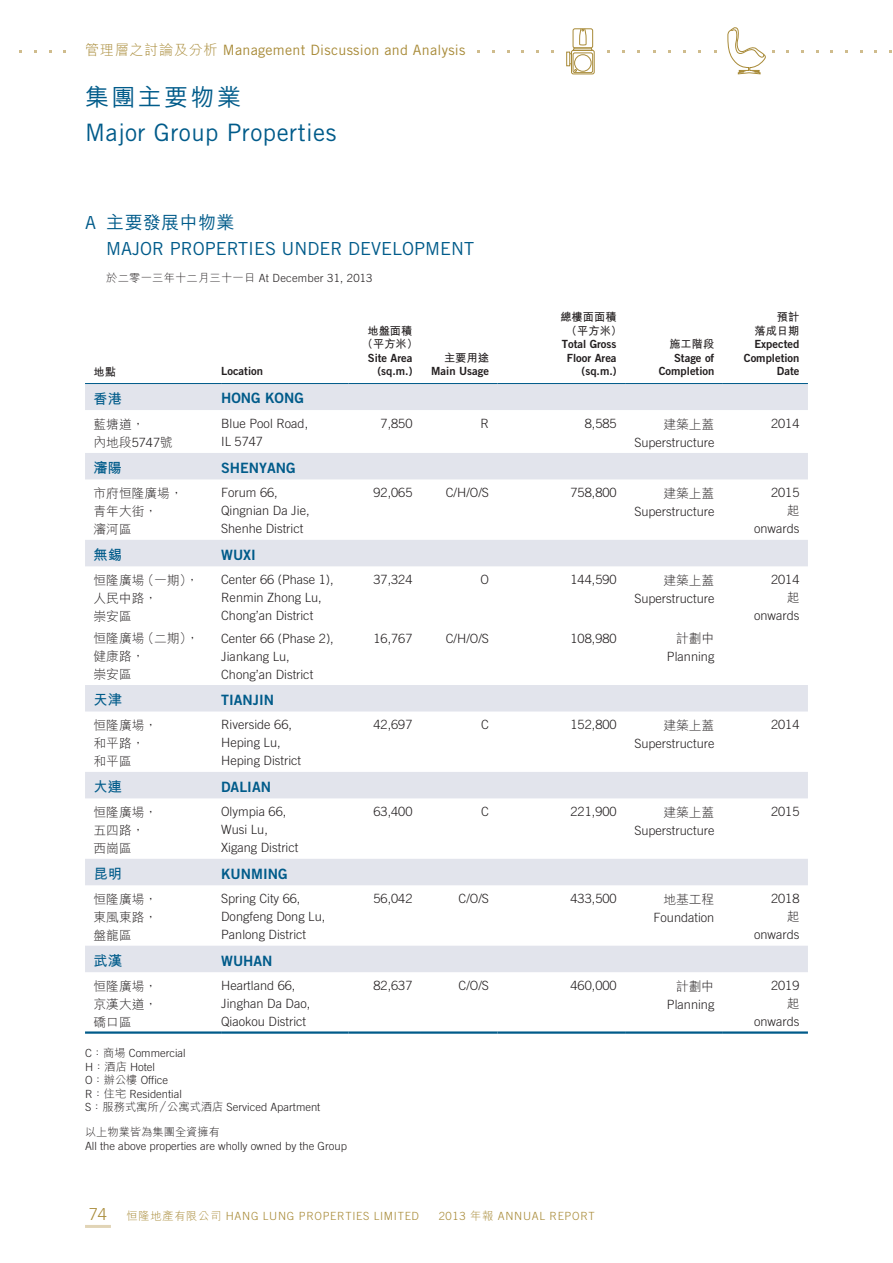
<style>
.page{position:relative;width:893px;height:1263px;background:#fff}
.page>*{position:absolute;margin:0;border:0;box-sizing:border-box;transform-origin:0 0}
.t1{font:24px "Trade Gothic LT Std";letter-spacing:.02em;color:#005b8a}
.t2{font:500 24px "M Hei HK";letter-spacing:.1em;color:#005b8a}
.t3{font:18px "Trade Gothic LT Std";color:#005b8a}
.t4{font:500 18px "M Hei HK";letter-spacing:.02em;color:#005b8a}
.t5{font:14.25px "Trade Gothic LT Std Bd 2";color:#005b8a}
.t6{font:14.25px "Trade Gothic LT Std";letter-spacing:.02em;color:#a88a37}
.t7{font:700 14.25px "M Hei HK";color:#005b8a}
.t8{font:300 12.75px/18px "Trade Gothic LT Std";color:#231f20}
.t9{font:300 12.75px/18px "M Hei HK";color:#231f20}
.t10{font:300 11.25px/13.5px "Trade Gothic LT Std";color:#231f20}
.t11{font:11.25px/13.5px "Trade Gothic LT Std Bd 2";color:#231f20;text-align:right}
.t12{font:300 11.25px "Trade Gothic LT Std";letter-spacing:.06em;color:#a88a37}
.t13{font:700 11.25px/13.5px "M Hei HK";color:#231f20;text-align:center}
.t14{font:300 11.25px "Trade Gothic LT Std";letter-spacing:.02em;color:#231f20}
.t15{font:300 11.25px "M Hei HK";color:#231f20}
.s1{font-family:"M Hei HK";font-weight:300}
.s2{font-family:"Trade Gothic LT Std";font-weight:400}
.s3{font-family:"M Hei HK"}
.s4{font-family:"Trade Gothic LT Std"}
.s5{font-size:16.5px}
</style>
<div class="page">
<div style="left:571px;top:50px;width:23px;height:24px;border:1px solid #a88a37;border-radius:2px"></div>
<div style="left:573px;top:53px;width:20px;height:20px;border:1px solid #a88a37;border-radius:2px"></div>
<svg style="left:569px;top:28px;width:24px;height:44px"></svg>
<div style="left:566px;top:52px;width:4px;height:14px;border:1px solid #a88a37"></div>
<svg style="left:727px;top:27px;width:48px;height:48px"></svg>
<hr style="left:85px;top:1225px;width:26px;height:3px;background:#e1d4b6">
<svg style="left:85px;top:384px;width:723px;height:588px"></svg>
<hr style="left:85px;top:383px;width:136px;height:1px;background:#005b8a">
<hr style="left:221px;top:383px;width:128px;height:1px;background:#005b8a">
<hr style="left:349px;top:383px;width:72px;height:1px;background:#005b8a">
<hr style="left:421px;top:383px;width:76px;height:1px;background:#005b8a">
<hr style="left:497px;top:383px;width:128px;height:1px;background:#005b8a">
<hr style="left:625px;top:383px;width:98px;height:1px;background:#005b8a">
<hr style="left:723px;top:383px;width:85px;height:1px;background:#005b8a">
<hr style="left:85px;top:1031px;width:136px;height:3px;background:#005b8a">
<hr style="left:221px;top:1031px;width:128px;height:3px;background:#005b8a">
<hr style="left:349px;top:1031px;width:72px;height:3px;background:#005b8a">
<hr style="left:421px;top:1031px;width:76px;height:3px;background:#005b8a">
<hr style="left:497px;top:1031px;width:128px;height:3px;background:#005b8a">
<hr style="left:625px;top:1031px;width:98px;height:3px;background:#005b8a">
<hr style="left:723px;top:1031px;width:85px;height:3px;background:#005b8a">
<p class="t6" style="left:85px;top:42px;width:382px"><span class="s1">管理層之討論及分析</span> Management Discussion and Analysis</p>
<h1 class="t2" style="left:85px;top:80px;width:157px">集團主要物業</h1>
<h1 class="t1" style="left:85px;top:118px;width:253px">Major Group Properties</h1>
<h2 class="t4" style="left:85px;top:209px;width:151px"><span class="s2">A</span> 主要發展中物業</h2>
<h2 class="t3" style="left:106px;top:238px;width:110px">Major Properties</h2>
<h2 class="t3" style="left:282px;top:238px;width:38px">Under</h2>
<h2 class="t3" style="left:348px;top:238px;width:79px">Developme</h2>
<h2 class="t3" style="left:451px;top:238px;width:20px">nt</h2>
<p class="t14" style="left:106px;top:272px;width:268px"><span class="s3">於二零一三年十二月三十一日</span> At December 31, 2013</p>
<p class="t13" style="left:94px;top:364px;width:24px">地點</p>
<p class="t11" style="left:221px;top:364px;width:43px">Location</p>
<p class="t13" style="left:362px;top:323px;width:58px">地盤面積（平方米）</p>
<p class="t11" style="left:368px;top:351px;width:46px">Site Area (sq.m.)</p>
<p class="t13" style="left:444px;top:350px;width:46px">主要用途</p>
<p class="t11" style="left:431px;top:364px;width:59px">Main Usage</p>
<p class="t13" style="left:560px;top:309px;width:63px">總樓面面積（平方米）</p>
<p class="t11" style="left:562px;top:337px;width:56px">Total Gross<br>Floor Area (sq.m.)</p>
<p class="t13" style="left:669px;top:336px;width:46px">施工階段</p>
<p class="t11" style="left:659px;top:351px;width:57px">Stage of<br>Completion</p>
<p class="t7" style="left:94px;top:388px;width:30px">香港</p>
<p class="t5" style="left:221px;top:389px;width:83px">HONG KONG</p>
<p class="t9" style="left:94px;top:415px;width:81px">藍塘道，<br>內地段<span class="s4">5747</span>號</p>
<p class="t8" style="left:221px;top:414px;width:89px">Blue Pool Road,<br>IL 5747</p>
<p class="t8" style="left:381px;top:414px;width:33px">7,850</p>
<p class="t8" style="left:480px;top:414px;width:10px">R</p>
<p class="t8" style="left:585px;top:414px;width:33px">8,585</p>
<p class="t9" style="left:663px;top:415px;width:52px">建築上蓋</p>
<p class="t8" style="left:634px;top:433px;width:82px">Superstructure</p>
<p class="t7" style="left:94px;top:458px;width:30px">瀋陽</p>
<p class="t5" style="left:221px;top:459px;width:75px">SHENYANG</p>
<p class="t9" style="left:94px;top:484px;width:91px">市府恒隆廣場，青年大街，<br>瀋河區</p>
<p class="t8" style="left:221px;top:484px;width:90px">Forum 66,<br>Qingnian Da Jie,<br>Shenhe District</p>
<p class="t8" style="left:373px;top:484px;width:40px">92,065</p>
<p class="t8" style="left:446px;top:484px;width:45px">C/H/O/S</p>
<p class="t8" style="left:570px;top:484px;width:48px">758,800</p>
<p class="t9" style="left:663px;top:484px;width:52px">建築上蓋</p>
<p class="t8" style="left:634px;top:502px;width:82px">Superstructure</p>
<p class="t7" style="left:94px;top:545px;width:30px">無錫</p>
<p class="t5" style="left:221px;top:546px;width:34px">WUXI</p>
<p class="t9" style="left:94px;top:571px;width:107px">恒隆廣場（一期），人民中路，<br>崇安區</p>
<p class="t8" style="left:221px;top:571px;width:114px">Center 66 (Phase 1),<br>Renmin Zhong Lu,<br>Chong’an District</p>
<p class="t8" style="left:373px;top:571px;width:40px">37,324</p>
<p class="t8" style="left:480px;top:571px;width:10px">O</p>
<p class="t8" style="left:570px;top:571px;width:48px">144,590</p>
<p class="t9" style="left:663px;top:571px;width:52px">建築上蓋</p>
<p class="t8" style="left:634px;top:589px;width:82px">Superstructure</p>
<p class="t9" style="left:94px;top:629px;width:107px">恒隆廣場（二期），健康路，<br>崇安區</p>
<p class="t8" style="left:221px;top:629px;width:114px">Center 66 (Phase 2),<br>Jiankang Lu,<br>Chong’an District</p>
<p class="t8" style="left:373px;top:629px;width:40px">16,767</p>
<p class="t8" style="left:446px;top:629px;width:45px">C/H/O/S</p>
<p class="t8" style="left:570px;top:629px;width:48px">108,980</p>
<p class="t9" style="left:676px;top:629px;width:40px">計劃中</p>
<p class="t8" style="left:667px;top:647px;width:49px">Planning</p>
<p class="t7" style="left:94px;top:690px;width:30px">天津</p>
<p class="t5" style="left:221px;top:691px;width:55px">TIANJI N</p>
<p class="t9" style="left:94px;top:716px;width:65px">恒隆廣場，和平路，和平區</p>
<p class="t8" style="left:221px;top:716px;width:82px">Riverside 66,<br>Heping Lu,<br>Heping District</p>
<p class="t8" style="left:373px;top:716px;width:40px">42,697</p>
<p class="t8" style="left:481px;top:716px;width:9px">C</p>
<p class="t8" style="left:570px;top:716px;width:48px">152,800</p>
<p class="t9" style="left:663px;top:716px;width:52px">建築上蓋</p>
<p class="t8" style="left:634px;top:734px;width:82px">Superstructure</p>
<p class="t7" style="left:94px;top:777px;width:30px">大連</p>
<p class="t5" style="left:221px;top:778px;width:18px">DALIA</p>
<p class="t5" style="left:261px;top:778px;width:12px">N</p>
<p class="t9" style="left:94px;top:803px;width:65px">恒隆廣場，五四路，西崗區</p>
<p class="t8" style="left:221px;top:803px;width:79px">Olympia 66,<br>Wusi Lu,<br>Xigang District</p>
<p class="t8" style="left:373px;top:803px;width:40px">63,400</p>
<p class="t8" style="left:481px;top:803px;width:9px">C</p>
<p class="t8" style="left:570px;top:803px;width:48px">221,900</p>
<p class="t9" style="left:663px;top:803px;width:52px">建築上蓋</p>
<p class="t8" style="left:634px;top:821px;width:82px">Superstructure</p>
<p class="t7" style="left:94px;top:864px;width:30px">昆明</p>
<p class="t5" style="left:221px;top:865px;width:67px">KUNMING</p>
<p class="t9" style="left:94px;top:890px;width:65px;text-align:justify">恒隆廣場，東風東路，盤龍區</p>
<p class="t8" style="left:221px;top:889px;width:106px">Spring City 66,<br>Dongfeng Dong Lu,<br>Panlong District</p>
<p class="t8" style="left:373px;top:889px;width:40px">56,042</p>
<p class="t8" style="left:459px;top:889px;width:32px">C/O/S</p>
<p class="t8" style="left:570px;top:889px;width:48px">433,500</p>
<p class="t9" style="left:663px;top:890px;width:52px">地基工程</p>
<p class="t8" style="left:653px;top:908px;width:62px">Foundation</p>
<p class="t7" style="left:94px;top:950px;width:30px">武漢</p>
<p class="t5" style="left:221px;top:951px;width:53px">WUHAN</p>
<p class="t9" style="left:94px;top:977px;width:65px;text-align:justify">恒隆廣場，京漢大道，礄口區</p>
<p class="t8" style="left:221px;top:976px;width:91px">Heartland 66,<br>Jinghan Da Dao,<br>Qiaokou District</p>
<p class="t8" style="left:373px;top:976px;width:40px">82,637</p>
<p class="t8" style="left:459px;top:976px;width:32px">C/O/S</p>
<p class="t8" style="left:570px;top:976px;width:48px">460,000</p>
<p class="t9" style="left:676px;top:977px;width:40px">計劃中</p>
<p class="t8" style="left:667px;top:995px;width:49px">Planning</p>
<p class="t10" style="left:85px;top:1046px;width:237px">C<span class="s3">：商場</span> Commercial<br>H<span class="s3">：酒店</span> Hotel<br>O<span class="s3">：辦公樓</span> Office<br>R<span class="s3">：住宅</span> Residential<br>S<span class="s3">：服務式寓所／公寓式酒店</span> Serviced Apartment</p>
<p class="t15" style="left:85px;top:1126px;width:136px">以上物業皆為集團全資擁有</p>
<p class="t10" style="left:85px;top:1139px;width:263px">All the above properties are wholly owned by the Group</p>
<p class="t12" style="left:89px;top:1209px;width:332px"><span class="s5">74</span> <span class="s3">恒隆地產有限公司</span> HANG LUNG PROPERTIES LIMITED</p>
<p class="t12" style="left:439px;top:1209px;width:158px">2013 <span class="s3">年報</span> ANNUAL REPORT</p>
<p class="t13" style="left:754px;top:309px;width:46px;text-align:right">預計<br>落成日期</p>
<p class="t11" style="left:744px;top:337px;width:57px">Expected<br>Completion<br>Date</p>
<p class="t8" style="left:771px;top:414px;width:30px">2014</p>
<p class="t8" style="left:771px;top:484px;width:30px">2015</p>
<p class="t9" style="left:787px;top:502px;width:14px">起</p>
<p class="t8" style="left:754px;top:520px;width:47px">onwards</p>
<p class="t8" style="left:771px;top:571px;width:30px">2014</p>
<p class="t9" style="left:787px;top:588px;width:14px">起</p>
<p class="t8" style="left:754px;top:607px;width:47px">onwards</p>
<p class="t8" style="left:771px;top:716px;width:30px">2014</p>
<p class="t8" style="left:771px;top:803px;width:30px">2015</p>
<p class="t8" style="left:771px;top:889px;width:30px">2018</p>
<p class="t9" style="left:787px;top:907px;width:14px">起</p>
<p class="t8" style="left:754px;top:925px;width:47px">onwards</p>
<p class="t8" style="left:771px;top:976px;width:30px">2019</p>
<p class="t9" style="left:787px;top:994px;width:14px">起</p>
<p class="t8" style="left:754px;top:1012px;width:47px">onwards</p>
</div>
